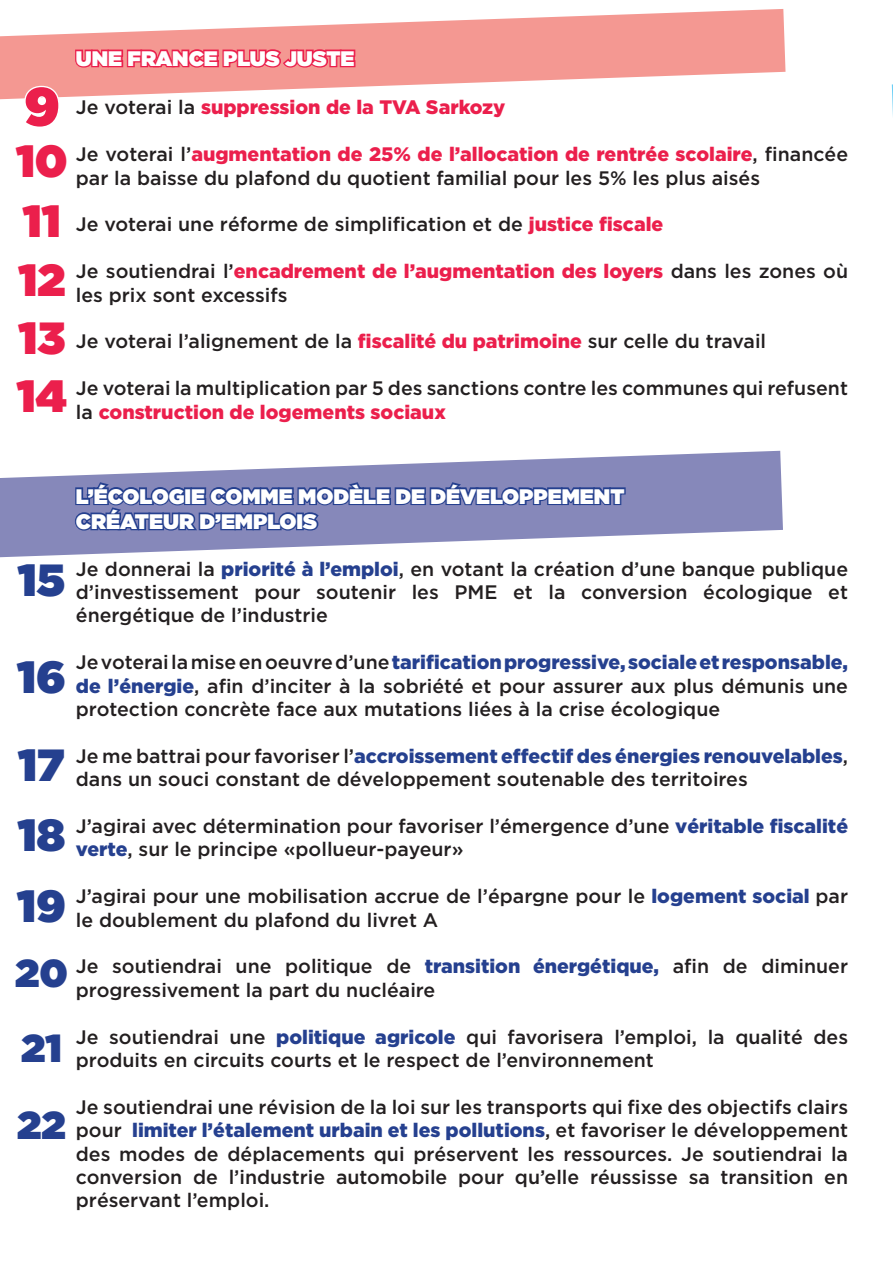
<style>
.page{position:relative;width:893px;height:1263px;background:#fff}
.page>*{position:absolute;margin:0;border:0;box-sizing:border-box;transform-origin:0 0}
.t1{font:900 54px "Gotham";color:#eb1f4c}
.t2{font:900 45px/58.3px "Gotham";color:#eb1f4c}
.t3{font:900 45px/87.6px "Gotham";color:#25408f}
.t4{font:900 39px/76.2px "Gotham";color:#25408f}
.t5{font:900 21px/25.2px "Gotham";color:#fff}
.t6{font:500 19.5px/23.4px "Gotham";color:#231f20}
.t7{font:900 19.5px "Gotham";color:#eb1f4c}
.s1{font-weight:500;color:#231f20}
.s2{font-weight:900;color:#eb1f4c}
.s3{font-weight:900;color:#25408f}
</style>
<div class="page">
<svg style="left:0;top:9px;width:785px;height:90px;fill:#f49892"></svg>
<svg style="left:74px;top:47px;width:283px;height:23px;background:#ee566b"></svg>
<svg style="left:22px;top:84px;width:39px;height:15px"></svg>
<svg style="left:0;top:451px;width:783px;height:106px;fill:#8688ba"></svg>
<svg style="left:73px;top:480px;width:554px;height:53px;background:#636eaa"></svg>
<svg style="left:892px;top:84px;width:1px;height:32px"></svg>
<h1 class="t1" style="left:24px;top:75px;width:37px">9</h1>
<h2 class="t2" style="left:16px;top:131px;width:53px">10</h2>
<h2 class="t2" style="left:17px;top:191px;width:51px">11<br>12<br>13<br>14</h2>
<p class="t5" style="left:76px;top:45px;width:280px">UNE FRANCE PLUS JUSTE</p>
<p class="t7" style="left:76px;top:96px;width:431px"><span class="s1">Je voterai la</span> suppression de la TVA Sarkozy</p>
<p class="t6" style="left:76px;top:142px;width:774px">Je voterai l’<span class="s2">augmentation de 25% de l’allocation de rentrée scolaire</span>, financée par la baisse du plafond du quotient familial pour les 5% les plus aisés</p>
<p class="t6" style="left:76px;top:212px;width:589px">Je voterai une réforme de simplification et de <span class="s2">justice fiscale</span></p>
<p class="t6" style="left:76px;top:259px;width:774px">Je soutiendrai l’<span class="s2">encadrement de l’augmentation des loyers</span> dans les zones où les prix sont excessifs</p>
<p class="t6" style="left:76px;top:329px;width:692px">Je voterai l’alignement de la <span class="s2">fiscalité du patrimoine</span> sur celle du travail</p>
<p class="t6" style="left:76px;top:376px;width:774px">Je voterai la multiplication par 5 des sanctions contre les communes qui refusent la <span class="s2">construction de logements sociaux</span></p>
<h2 class="t3" style="left:18px;top:535px;width:49px">15</h2>
<h2 class="t3" style="left:17px;top:632px;width:50px">16<br>17</h2>
<h2 class="t3" style="left:17px;top:798px;width:50px;line-height:70.7px">18<br>19</h2>
<h3 class="t4" style="left:15px;top:933px;width:54px">20<br>21<br>22</h3>
<p class="t5" style="left:76px;top:483px;width:550px">L’ÉCOLOGIE COMME MODÈLE DE DÉVELOPPEMENT<br>CRÉATEUR D’EMPLOIS</p>
<p class="t6" style="left:76px;top:556px;width:774px;text-align:justify">Je donnerai la <span class="s3">priorité à l’emploi</span>, en votant la création d’une banque publique d’investissement pour soutenir les PME et la conversion écologique et énergétique de l’industrie</p>
<p class="t6" style="left:76px;top:650px;width:774px;text-align:justify">Je voterai la mise en oeuvre d’une <span class="s3">tarification progressive, sociale et responsable, de l’énergie</span>, afin d’inciter à la sobriété et pour assurer aux plus démunis une protection concrète face aux mutations liées à la crise écologique</p>
<p class="t6" style="left:76px;top:744px;width:774px">Je me battrai pour favoriser l’<span class="s3">accroissement effectif des énergies renouvelables</span>, dans un souci constant de développement soutenable des territoires</p>
<p class="t6" style="left:76px;top:814px;width:774px">J’agirai avec détermination pour favoriser l’émergence d’une <span class="s3">véritable fiscalité verte</span>, sur le principe «pollueur-payeur»</p>
<p class="t6" style="left:76px;top:884px;width:774px">J’agirai pour une mobilisation accrue de l’épargne pour le <span class="s3">logement social</span> par le doublement du plafond du livret A</p>
<p class="t6" style="left:76px;top:954px;width:774px">Je soutiendrai une politique de <span class="s3">transition énergétique,</span> afin de diminuer progressivement la part du nucléaire</p>
<p class="t6" style="left:76px;top:1024px;width:774px">Je soutiendrai une <span class="s3">politique agricole</span> qui favorisera l’emploi, la qualité des produits en circuits courts et le respect de l’environnement</p>
<p class="t6" style="left:76px;top:1095px;width:774px;text-align:justify">Je soutiendrai une révision de la loi sur les transports qui fixe des objectifs clairs pour <span class="s3">limiter l’étalement urbain et les pollutions</span>, et favoriser le développement des modes de déplacements qui préservent les ressources. Je soutiendrai la conversion de l’industrie automobile pour qu’elle réussisse sa transition en préservant l’emploi.</p>
</div>
